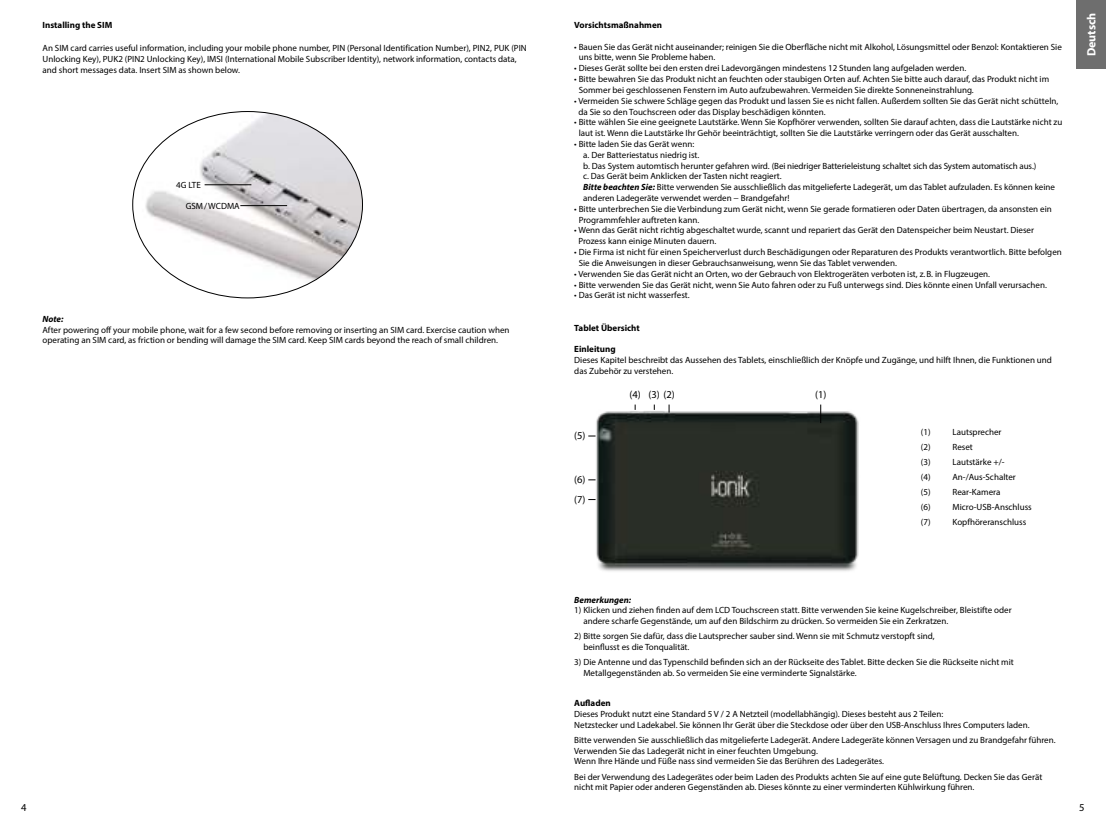
<style>
.page{position:relative;width:1106px;height:830px;background:#fff}
.page>*{position:absolute;margin:0;border:0;box-sizing:border-box;transform-origin:0 0}
.t1{font:700 12px "Myriad Pro";color:#fff}
.t2{font:10.65px "Myriad Pro";color:#000}
.t3{font:10.5px/19.6px "Myriad Pro";color:#000}
.t4{font:9px/10.8px "Myriad Pro";color:#000}
.t5{font:700 9px "Myriad Pro";color:#000}
.t6{font:italic 700 9px "Myriad Pro";color:#000}
.s1{font-weight:700;font-style:italic}
</style>
<div class="page">
<img style="left:133px;top:111px;width:229px;height:187px">
<div style="left:1076px;top:0;width:30px;height:69px;background:#6e6e6e"></div>
<img style="left:588px;top:404px;width:271px;height:167px">
<svg style="left:820px;top:404px;width:1px;height:19px"></svg>
<hr style="left:205px;top:184px;width:46px;height:1px;background:#000">
<hr style="left:240px;top:205px;width:47px;height:1px;background:#000">
<p class="t5" style="left:43px;top:20px;width:71px">Installing the SIM</p>
<p class="t4" style="left:43px;top:43px;width:486px">An SIM card carries useful information, including your mobile phone number, PIN (Personal Identification Number), PIN2, PUK (PIN<br>Unlocking Key), PUK2 (PIN2 Unlocking Key), IMSI (International Mobile Subscriber Identity), network information, contacts data, and short messages data. Insert SIM as shown below.</p>
<p class="t4" style="left:176px;top:180px;width:26px">4G LTE</p>
<p class="t4" style="left:186px;top:200px;width:55px">GSM / WCDMA</p>
<p class="t6" style="left:43px;top:315px;width:22px">Note:</p>
<p class="t4" style="left:43px;top:324px;width:468px">After powering off your mobile phone, wait for a few second before removing or inserting an SIM card. Exercise caution when operating an SIM card, as friction or bending will damage the SIM card. Keep SIM cards beyond the reach of small children.</p>
<p class="t5" style="left:574px;top:20px;width:89px">Vorsichtsmaßnahmen</p>
<p class="t4" style="left:578px;top:41px;width:485px;text-indent:-4px">• Bauen Sie das Gerät nicht auseinander; reinigen Sie die Oberfläche nicht mit Alkohol, Lösungsmittel oder Benzol: Kontaktieren Sie uns bitte, wenn Sie Probleme haben.</p>
<p class="t4" style="left:574px;top:63px;width:393px">• Dieses Gerät sollte bei den ersten drei Ladevorgängen mindestens 12 Stunden lang aufgeladen werden.</p>
<p class="t4" style="left:578px;top:74px;width:472px;text-indent:-4px">• Bitte bewahren Sie das Produkt nicht an feuchten oder staubigen Orten auf. Achten Sie bitte auch darauf, das Produkt nicht im<br>Sommer bei geschlossenen Fenstern im Auto aufzubewahren. Vermeiden Sie direkte Sonneneinstrahlung.</p>
<p class="t4" style="left:578px;top:95px;width:481px;text-indent:-4px">• Vermeiden Sie schwere Schläge gegen das Produkt und lassen Sie es nicht fallen. Außerdem sollten Sie das Gerät nicht schütteln, da Sie so den Touchscreen oder das Display beschädigen könnten.</p>
<p class="t4" style="left:578px;top:117px;width:485px;text-indent:-4px">• Bitte wählen Sie eine geeignete Lautstärke. Wenn Sie Kopfhörer verwenden, sollten Sie darauf achten, dass die Lautstärke nicht zu laut ist. Wenn die Lautstärke Ihr Gehör beeinträchtigt, sollten Sie die Lautstärke verringern oder das Gerät ausschalten.</p>
<p class="t4" style="left:583px;top:139px;width:473px;text-indent:-9px">• Bitte laden Sie das Gerät wenn:<br>a. Der Batteriestatus niedrig ist.<br>b. Das System automtisch herunter gefahren wird. (Bei niedriger Batterieleistung schaltet sich das System automatisch aus.)<br>c. Das Gerät beim Anklicken der Tasten nicht reagiert.<br><span class="s1">Bitte beachten Sie:</span> Bitte verwenden Sie ausschließlich das mitgelieferte Ladegerät, um das Tablet aufzuladen. Es können keine anderen Ladegeräte verwendet werden − Brandgefahr!</p>
<p class="t4" style="left:578px;top:203px;width:474px;text-indent:-4px">• Bitte unterbrechen Sie die Verbindung zum Gerät nicht, wenn Sie gerade formatieren oder Daten übertragen, da ansonsten ein<br>Programmfehler auftreten kann.</p>
<p class="t4" style="left:578px;top:225px;width:457px;text-indent:-4px">• Wenn das Gerät nicht richtig abgeschaltet wurde, scannt und repariert das Gerät den Datenspeicher beim Neustart. Dieser<br>Prozess kann einige Minuten dauern.</p>
<p class="t4" style="left:578px;top:247px;width:484px;text-indent:-4px">• Die Firma ist nicht für einen Speicherverlust durch Beschädigungen oder Reparaturen des Produkts verantwortlich. Bitte befolgen<br>Sie die Anweisungen in dieser Gebrauchsanweisung, wenn Sie das Tablet verwenden.</p>
<p class="t4" style="left:574px;top:268px;width:417px">• Verwenden Sie das Gerät nicht an Orten, wo der Gebrauch von Elektrogeräten verboten ist, z. B. in Flugzeugen.</p>
<p class="t4" style="left:574px;top:279px;width:474px">• Bitte verwenden Sie das Gerät nicht, wenn Sie Auto fahren oder zu Fuß unterwegs sind. Dies könnte einen Unfall verursachen.</p>
<p class="t4" style="left:574px;top:290px;width:117px">• Das Gerät ist nicht wasserfest.</p>
<p class="t5" style="left:574px;top:323px;width:67px">Tablet Übersicht</p>
<p class="t5" style="left:574px;top:344px;width:43px">Einleitung</p>
<p class="t4" style="left:574px;top:355px;width:479px">Dieses Kapitel beschreibt das Aussehen des Tablets, einschließlich der Knöpfe und Zugänge, und hilft Ihnen, die Funktionen und das Zubehör zu verstehen.</p>
<p class="t3" style="left:574px;top:426px;width:13px">(5)</p>
<p class="t3" style="left:574px;top:469px;width:13px">(6) (7)</p>
<p class="t3" style="left:629px;top:385px;width:47px">(4) (3) (2)</p>
<p class="t3" style="left:815px;top:385px;width:13px">(1)</p>
<p class="t4" style="left:921px;top:426px;width:11px">(1)</p>
<p class="t4" style="left:952px;top:426px;width:51px">Lautsprecher</p>
<p class="t4" style="left:921px;top:441px;width:11px">(2)</p>
<p class="t4" style="left:952px;top:441px;width:22px">Reset</p>
<p class="t4" style="left:921px;top:456px;width:11px">(3)</p>
<p class="t4" style="left:952px;top:456px;width:54px">Lautstärke +/-</p>
<p class="t4" style="left:921px;top:472px;width:11px">(4)</p>
<p class="t4" style="left:952px;top:472px;width:65px">An-/Aus-Schalter</p>
<p class="t4" style="left:921px;top:487px;width:11px">(5)</p>
<p class="t4" style="left:952px;top:487px;width:49px">Rear-Kamera</p>
<p class="t4" style="left:921px;top:502px;width:11px">(6)</p>
<p class="t4" style="left:952px;top:502px;width:81px">Micro-USB-Anschluss</p>
<p class="t4" style="left:921px;top:517px;width:11px">(7)</p>
<p class="t4" style="left:952px;top:517px;width:75px">Kopfhöreranschluss</p>
<h1 class="t1" style="left:1085px;top:56px;width:45px;rotate:-90deg">Deutsch</h1>
<p class="t6" style="left:574px;top:596px;width:58px">Bemerkungen:</p>
<p class="t4" style="left:583px;top:605px;width:430px;text-indent:-9px">1) Klicken und ziehen finden auf dem LCD Touchscreen statt. Bitte verwenden Sie keine Kugelschreiber, Bleistifte oder andere scharfe Gegenstände, um auf den Bildschirm zu drücken. So vermeiden Sie ein Zerkratzen.</p>
<p class="t4" style="left:583px;top:631px;width:353px;text-indent:-9px">2) Bitte sorgen Sie dafür, dass die Lautsprecher sauber sind. Wenn sie mit Schmutz verstopft sind, beinflusst es die Tonqualität.</p>
<p class="t4" style="left:583px;top:656px;width:432px;text-indent:-9px">3) Die Antenne und das Typenschild befinden sich an der Rückseite des Tablet. Bitte decken Sie die Rückseite nicht mit<br>Metallgegenständen ab. So vermeiden Sie eine verminderte Signalstärke.</p>
<p class="t5" style="left:574px;top:698px;width:38px">Aufladen</p>
<p class="t4" style="left:574px;top:708px;width:457px">Dieses Produkt nutzt eine Standard 5 V / 2 A Netzteil (modellabhängig). Dieses besteht aus 2 Teilen:<br>Netzstecker und Ladekabel. Sie können Ihr Gerät über die Steckdose oder über den USB-Anschluss Ihres Computers laden.</p>
<p class="t4" style="left:574px;top:734px;width:483px">Bitte verwenden Sie ausschließlich das mitgelieferte Ladegerät. Andere Ladegeräte können Versagen und zu Brandgefahr führen.<br>Verwenden Sie das Ladegerät nicht in einer feuchten Umgebung.<br>Wenn Ihre Hände und Füße nass sind vermeiden Sie das Berühren des Ladegerätes.</p>
<p class="t4" style="left:574px;top:771px;width:469px">Bei der Verwendung des Ladegerätes oder beim Laden des Produkts achten Sie auf eine gute Belüftung. Decken Sie das Gerät nicht mit Papier oder anderen Gegenständen ab. Dieses könnte zu einer verminderten Kühlwirkung führen.</p>
<p class="t2" style="left:21px;top:801px;width:7px">4</p>
<p class="t2" style="left:1079px;top:801px;width:7px">5</p>
</div>
